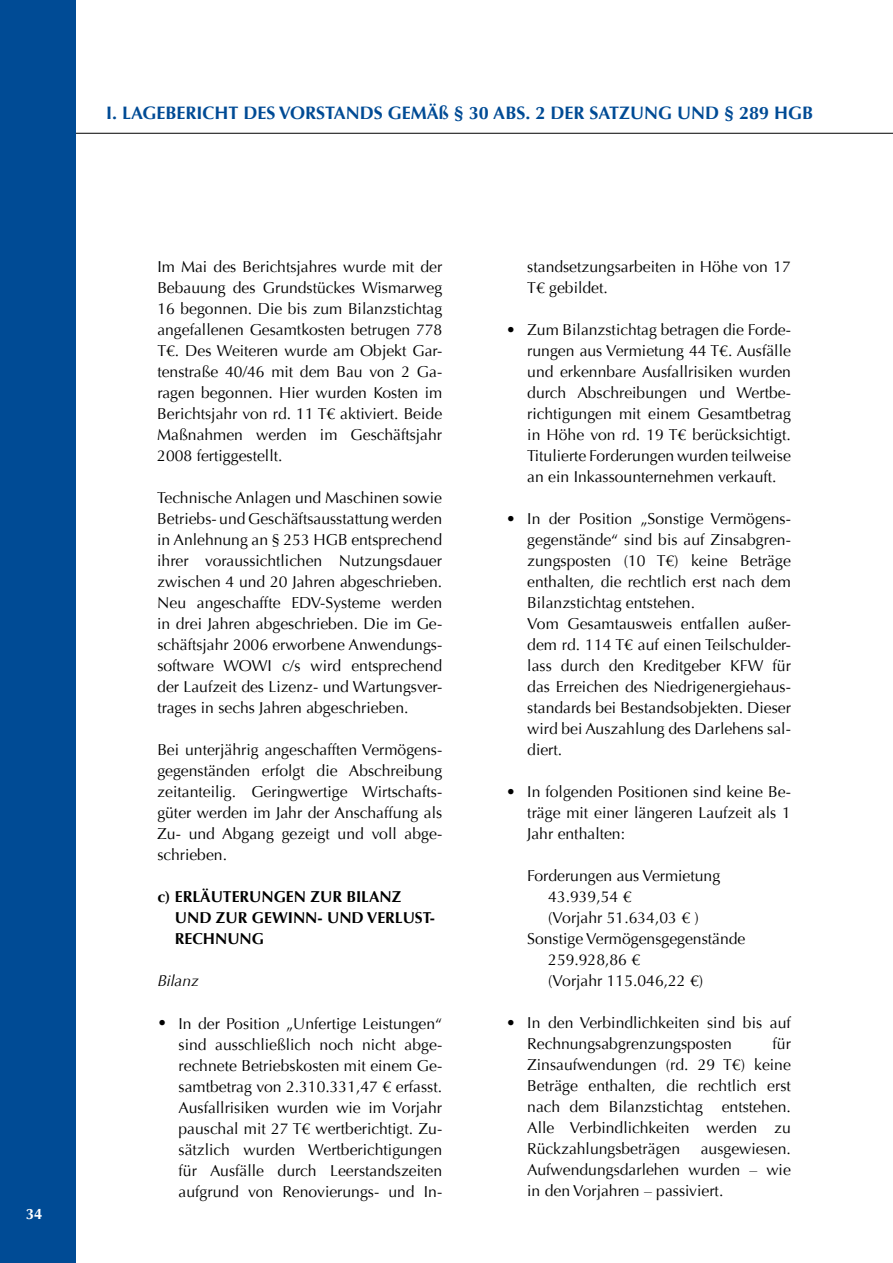
<style>
.page{position:relative;width:893px;height:1263px;background:#fff}
.page>*{position:absolute;margin:0;border:0;box-sizing:border-box;transform-origin:0 0}
.t1{font:700 18px "Optima";color:#004b95}
.t2{font:15.75px/21px "Optima";color:#000;text-align:justify}
.t3{font:700 15.75px/21px "Optima";color:#000}
.t4{font:italic 15.75px "Optima";color:#000}
.t5{font:700 15px "Optima";color:#fff}
</style>
<div class="page">
<hr style="left:0;top:133px;width:893px;height:1px;background:#000">
<div style="left:0;top:0;width:75px;height:1263px;background:#004b95"></div>
<p class="t5" style="left:33px;top:1205px;width:12px">A</p>
<p class="t5" style="left:26px;top:1205px;width:18px">34</p>
<p class="t1" style="left:106px;top:102px;width:708px">I. LAGEBERICHT DES VORSTANDS GEMÄß § 30 ABS. 2 DER SATZUNG UND § 289 HGB</p>
<p class="t2" style="left:157px;top:256px;width:286px">Im Mai des Berichtsjahres wurde mit der Bebauung des Grundstückes Wismarweg 16 begonnen. Die bis zum Bilanzstichtag angefallenen Gesamtkosten betrugen 778<br>T€. Des Weiteren wurde am Objekt Gar&shy;tenstraße 40/46 mit dem Bau von 2 Ga&shy;ragen begonnen. Hier wurden Kosten im Berichtsjahr von rd. 11 T€ aktiviert. Beide Maßnahmen werden im Geschäftsjahr 2008 fertiggestellt.</p>
<p class="t2" style="left:157px;top:487px;width:287px">Technische Anlagen und Maschinen sowie Betriebs- und Geschäftsausstattung werden in Anlehnung an § 253 HGB entsprechend ihrer voraussichtlichen Nutzungsdauer zwischen 4 und 20 Jahren abgeschrieben.<br>Neu angeschaffte EDV-Systeme werden in drei Jahren abgeschrieben. Die im Ge&shy;schäftsjahr 2006 erworbene Anwendungs&shy;software WOWI c/s wird entsprechend der Laufzeit des Lizenz- und Wartungsver&shy;trages in sechs Jahren abgeschrieben.</p>
<p class="t2" style="left:157px;top:739px;width:286px">Bei unterjährig angeschafften Vermögens&shy;gegenständen erfolgt die Abschreibung zeitanteilig. Geringwertige Wirtschafts&shy;güter werden im Jahr der Anschaffung als Zu- und Abgang gezeigt und voll abge&shy;schrieben.</p>
<p class="t3" style="left:175px;top:886px;width:262px;text-indent:-18px">c) ERLÄUTERUNGEN ZUR BILANZ<br>UND ZUR GEWINN- UND VERLUST-<br>RECHNUNG</p>
<p class="t4" style="left:157px;top:972px;width:43px">Bilanz</p>
<p class="t2" style="left:157px;top:1012px;width:11px">•</p>
<p class="t2" style="left:179px;top:1013px;width:265px">In der Position „Unfertige Leistungen“ sind ausschließlich noch nicht abge&shy;rechnete Betriebskosten mit einem Ge&shy;samtbetrag von 2.310.331,47 € erfasst.<br>Ausfallrisiken wurden wie im Vorjahr pauschal mit 27 T€ wertberichtigt. Zu&shy;sätzlich wurden Wertberichtigungen für Ausfälle durch Leerstandszeiten aufgrund von Renovierungs- und In-</p>
<p class="t2" style="left:506px;top:319px;width:11px">•</p>
<p class="t2" style="left:506px;top:508px;width:11px">•</p>
<p class="t2" style="left:506px;top:781px;width:11px">•</p>
<p class="t2" style="left:506px;top:1012px;width:11px">•</p>
<p class="t2" style="left:527px;top:256px;width:265px">standsetzungsarbeiten in Höhe von 17<br>T€ gebildet.</p>
<p class="t2" style="left:527px;top:319px;width:265px">Zum Bilanzstichtag betragen die Forde&shy;rungen aus Vermietung 44 T€. Ausfälle und erkennbare Ausfallrisiken wurden durch Abschreibungen und Wertbe&shy;richtigungen mit einem Gesamtbetrag in Höhe von rd. 19 T€ berücksichtigt.<br>Titulierte Forderungen wurden teilweise an ein Inkassounternehmen verkauft.</p>
<p class="t2" style="left:527px;top:508px;width:265px;text-align:left">In der Position „Sonstige Vermögens&shy;gegenstände“ sind bis auf Zinsabgren&shy;zungsposten (10 T€) keine Beträge enthalten, die rechtlich erst nach dem Bilanzstichtag entstehen.<br>Vom Gesamtausweis entfallen außer&shy;dem rd. 114 T€ auf einen Teilschulder&shy;lass durch den Kreditgeber KFW für das Erreichen des Niedrigenergiehaus&shy;standards bei Bestandsobjekten. Dieser wird bei Auszahlung des Darlehens sal&shy;diert.</p>
<p class="t2" style="left:527px;top:781px;width:265px">In folgenden Positionen sind keine Be&shy;träge mit einer längeren Laufzeit als 1<br>Jahr enthalten:</p>
<p class="t2" style="left:527px;top:865px;width:195px">Forderungen aus Vermietung</p>
<p class="t2" style="left:548px;top:886px;width:85px">43.939,54 €</p>
<p class="t2" style="left:548px;top:907px;width:152px">(Vorjahr 51.634,03 € )</p>
<p class="t2" style="left:527px;top:928px;width:220px">Sonstige Vermögensgegenstände</p>
<p class="t2" style="left:548px;top:949px;width:93px">259.928,86 €</p>
<p class="t2" style="left:548px;top:970px;width:156px">(Vorjahr 115.046,22 €)</p>
<p class="t2" style="left:527px;top:1012px;width:265px">In den Verbindlichkeiten sind bis auf<br>Rechnungsabgrenzungsposten</p>
<p class="t2" style="left:527px;top:1033px;width:265px;text-indent:245px">für Zinsaufwendungen (rd. 29 T€) keine Beträge enthalten, die rechtlich erst nach dem Bilanzstichtag entstehen.<br>Alle Verbindlichkeiten werden zu Rückzahlungsbeträgen</p>
<p class="t2" style="left:527px;top:1138px;width:265px;text-indent:173px">ausgewiesen.<br>Aufwendungsdarlehen wurden – wie in den Vorjahren – passiviert.</p>
</div>
